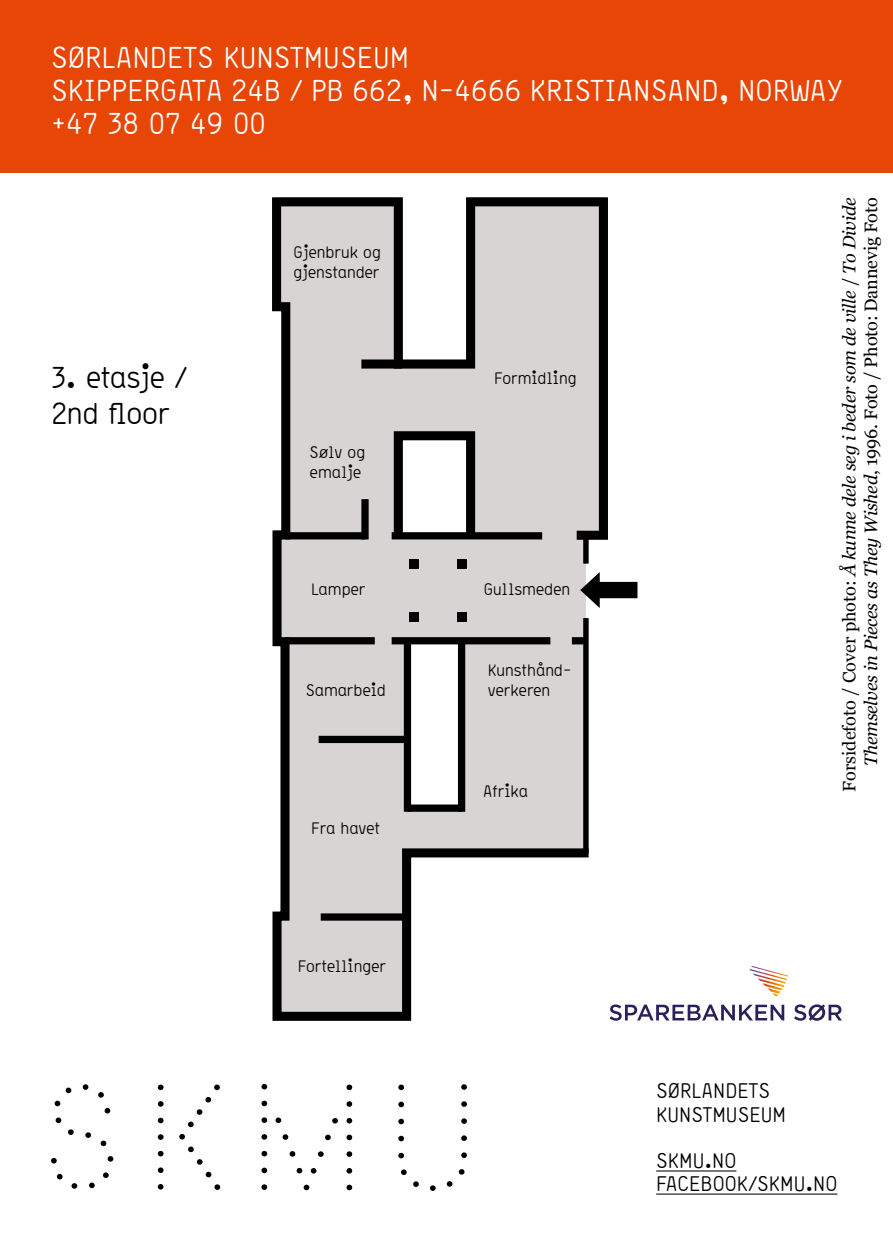
<style>
.page{position:relative;width:893px;height:1259px;background:#fff}
.page>*{position:absolute;margin:0;border:0;box-sizing:border-box;transform-origin:0 0}
.t1{font:30px/33px "Storno";color:#fff}
.t2{font:30px/36px "Storno";letter-spacing:-.015em;color:#000}
.t3{font:21px/23.1px "Storno";color:#000}
.t4{font:italic 18px/21.6px "Georgia";letter-spacing:-.01em;color:#000;text-align:right}
.t5{font:16.5px/19.8px "Storno";letter-spacing:-.005em;color:#000}
.s1{font-style:normal}
</style>
<div class="page">
<div style="left:0;top:0;width:893px;height:172px;background:#e84606"></div>
<hr style="left:656px;top:1170px;width:80px;height:1px;background:#000">
<hr style="left:656px;top:1193px;width:181px;height:1px;background:#000">
<svg style="left:612px;top:1004px;width:172px;height:16px"></svg>
<svg style="left:794px;top:1004px;width:48px;height:16px"></svg>
<svg style="left:749px;top:966px;width:39px;height:30px"></svg>
<svg style="left:51px;top:1084px;width:62px;height:104px"></svg>
<svg style="left:461px;top:1084px;width:6px;height:5px"></svg>
<svg style="left:398px;top:1101px;width:69px;height:90px"></svg>
<svg style="left:398px;top:1084px;width:6px;height:6px"></svg>
<svg style="left:158px;top:1084px;width:6px;height:6px"></svg>
<svg style="left:158px;top:1101px;width:6px;height:5px"></svg>
<svg style="left:158px;top:1117px;width:6px;height:6px"></svg>
<svg style="left:158px;top:1134px;width:6px;height:5px"></svg>
<svg style="left:158px;top:1150px;width:6px;height:6px"></svg>
<svg style="left:158px;top:1167px;width:6px;height:6px"></svg>
<svg style="left:158px;top:1184px;width:6px;height:5px"></svg>
<svg style="left:214px;top:1084px;width:6px;height:6px"></svg>
<svg style="left:188px;top:1097px;width:24px;height:30px"></svg>
<svg style="left:179px;top:1134px;width:6px;height:5px"></svg>
<svg style="left:188px;top:1146px;width:23px;height:31px"></svg>
<svg style="left:214px;top:1184px;width:6px;height:6px"></svg>
<svg style="left:261px;top:1184px;width:6px;height:6px"></svg>
<svg style="left:261px;top:1100px;width:6px;height:6px"></svg>
<svg style="left:261px;top:1117px;width:6px;height:6px"></svg>
<svg style="left:261px;top:1134px;width:6px;height:5px"></svg>
<svg style="left:261px;top:1150px;width:6px;height:6px"></svg>
<svg style="left:261px;top:1167px;width:6px;height:6px"></svg>
<svg style="left:261px;top:1084px;width:6px;height:5px"></svg>
<svg style="left:275px;top:1117px;width:27px;height:56px"></svg>
<svg style="left:304px;top:1184px;width:5px;height:6px"></svg>
<svg style="left:311px;top:1118px;width:27px;height:55px"></svg>
<svg style="left:346px;top:1084px;width:6px;height:6px"></svg>
<svg style="left:346px;top:1101px;width:6px;height:5px"></svg>
<svg style="left:346px;top:1118px;width:6px;height:5px"></svg>
<svg style="left:346px;top:1134px;width:6px;height:6px"></svg>
<svg style="left:346px;top:1151px;width:6px;height:6px"></svg>
<svg style="left:346px;top:1168px;width:6px;height:5px"></svg>
<svg style="left:346px;top:1184px;width:6px;height:6px"></svg>
<svg style="left:272px;top:197px;width:340px;height:824px"></svg>
<div style="left:321px;top:913px;width:86px;height:7px;background:#000"></div>
<div style="left:319px;top:736px;width:88px;height:7px;background:#000"></div>
<div style="left:392px;top:532px;width:150px;height:7px;background:#000"></div>
<div style="left:285px;top:532px;width:80px;height:7px;background:#000"></div>
<div style="left:392px;top:637px;width:158px;height:7px;background:#000"></div>
<div style="left:408px;top:804px;width:54px;height:8px;background:#000"></div>
<div style="left:285px;top:637px;width:90px;height:7px;background:#000"></div>
<div style="left:583px;top:618px;width:6px;height:235px;background:#000"></div>
<div style="left:583px;top:535px;width:6px;height:28px;background:#000"></div>
<div style="left:394px;top:431px;width:81px;height:108px;border:9px solid #000"></div>
<div style="left:404px;top:640px;width:7px;height:172px;background:#000"></div>
<div style="left:458px;top:641px;width:7px;height:171px;background:#000"></div>
<svg style="left:580px;top:572px;width:57px;height:36px"></svg>
<div style="left:361px;top:359px;width:41px;height:9px;background:#000"></div>
<div style="left:572px;top:637px;width:14px;height:7px;background:#000"></div>
<div style="left:410px;top:612px;width:9px;height:9px;background:#000"></div>
<div style="left:410px;top:559px;width:9px;height:9px;background:#000"></div>
<div style="left:457px;top:612px;width:9px;height:9px;background:#000"></div>
<div style="left:457px;top:559px;width:9px;height:9px;background:#000"></div>
<div style="left:361px;top:499px;width:8px;height:40px;background:#000"></div>
<h1 class="t1" style="left:51px;top:39px;width:792px">SØRLANDETS KUNSTMUSEUM<br>SKIPPERGATA 24B / PB 662, N-4666 KRISTIANSAND, NORWAY +47 38 07 49 00</h1>
<h1 class="t2" style="left:51px;top:357px;width:138px">3. etasje /<br>2nd floor</h1>
<p class="t5" style="left:293px;top:241px;width:89px">Gjenbruk og gjenstander</p>
<p class="t5" style="left:310px;top:441px;width:57px">Sølv og emalje</p>
<p class="t5" style="left:311px;top:578px;width:56px">Lamper</p>
<p class="t5" style="left:306px;top:679px;width:82px">Samarbeid</p>
<p class="t5" style="left:311px;top:817px;width:70px">Fra havet</p>
<p class="t5" style="left:298px;top:955px;width:90px">Fortellinger</p>
<p class="t5" style="left:494px;top:367px;width:84px">Formidling</p>
<p class="t5" style="left:484px;top:578px;width:88px">Gullsmeden</p>
<p class="t5" style="left:488px;top:659px;width:85px">Kunsthånd&shy;verkeren</p>
<p class="t5" style="left:483px;top:780px;width:46px">Afrika</p>
<p class="t4" style="left:838px;top:791px;width:596px;rotate:-90deg"><span class="s1">Forsidefoto / Cover photo:</span> Å kunne dele seg i beder som de ville <span class="s1">/</span> To Divide<br>Themselves in Pieces as They Wished<span class="s1">, 1996. Foto / Photo: Dannevig Foto</span></p>
<p class="t3" style="left:656px;top:1078px;width:131px">SØRLANDETS<br>KUNSTMUSEUM</p>
<p class="t3" style="left:656px;top:1147px;width:183px">SKMU.NO<br>FACEBOOK/SKMU.NO</p>
</div>
